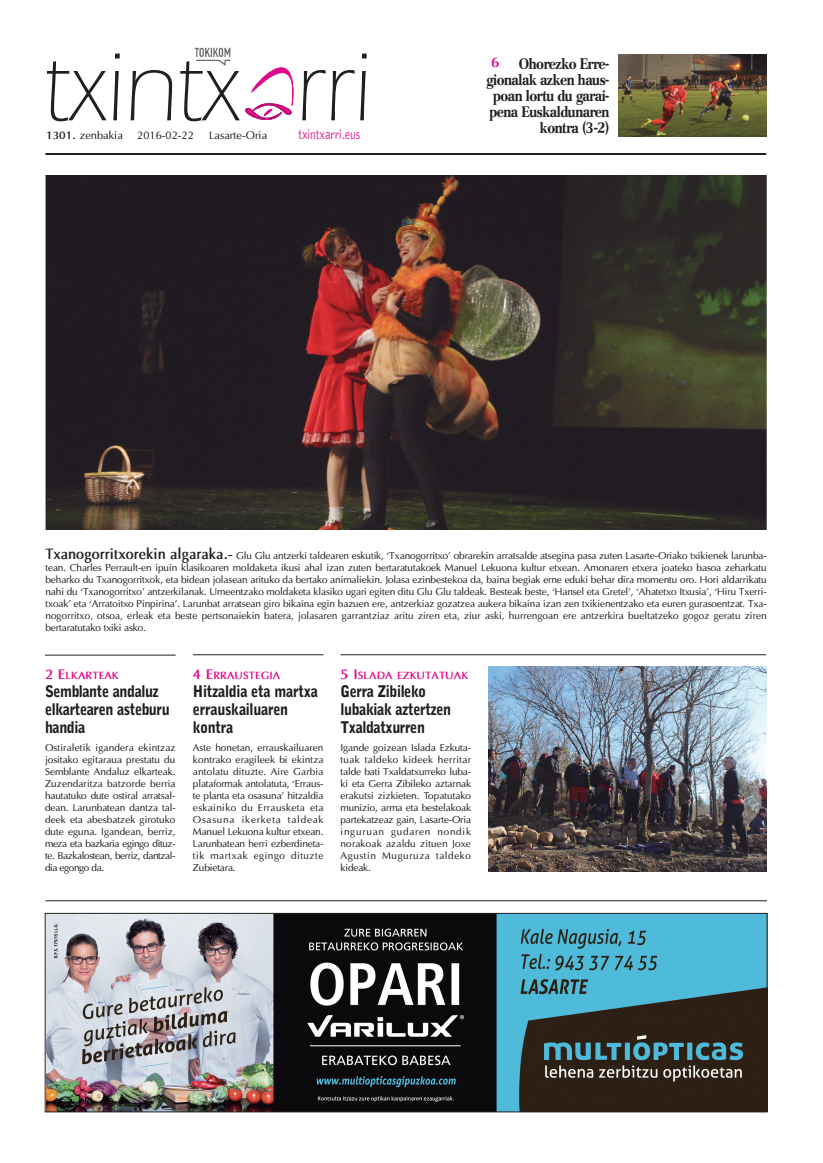
<style>
.page{position:relative;width:823px;height:1163px;background:#fff}
.page>*{position:absolute;margin:0;border:0;box-sizing:border-box;transform-origin:0 0}
.t1{font:300 100px "Itc Eras";color:#231f20;scale:.93 1}
.t2{font:900 16px/18px "Bell Gothic";letter-spacing:-.03em;color:#231f20;scale:.9 1}
.t3{font:700 15px/16px "Cremona";letter-spacing:-.03em;color:#231f20;text-align:right;scale:.9 1}
.t4{font:300 14px "Bell Gothic";color:#e0088c;scale:.8 1}
.t5{font:700 14px "Optima";color:#e0088c}
.t6{font:11px "Optima";color:#231f20}
.t7{font:700 10.5px "Optima";color:#e0088c}
.t8{font:10px/12px "Optima";letter-spacing:-.01em;color:#231f20;text-align:justify}
.s1{font-weight:700}
.s2{font-weight:700;font-size:15px}
.s3{font-size:14px}
</style>
<div class="page">
<svg style="left:245px;top:67px;width:49px;height:53px"></svg>
<hr style="left:45px;top:153px;width:720px;height:2px;background:#231f20">
<hr style="left:45px;top:900px;width:721px;height:1px;background:#231f20">
<img style="left:195px;top:47px;width:36px;height:19px">
<img style="left:45px;top:175px;width:720px;height:354px">
<hr style="left:45px;top:654px;width:130px;height:1px;background:#231f20">
<img style="left:47px;top:915px;width:717px;height:194px">
<div style="left:45px;top:913px;width:721px;height:198px;border:1px solid #231f20"></div>
<hr style="left:340px;top:654px;width:425px;height:1px;background:#231f20">
<img style="left:618px;top:55px;width:147px;height:82px">
<img style="left:488px;top:666px;width:277px;height:205px">
<hr style="left:193px;top:654px;width:130px;height:1px;background:#231f20">
<h1 class="t1" style="left:43px;top:33px;width:353px">txintx rri</h1>
<h3 class="t3" style="left:486px;top:56px;width:138px">Ohorezko Erre&shy;gionalak azken haus&shy;poan lortu du garai&shy;pena Euskaldunaren kontra (3-2)</h3>
<h3 class="t5" style="left:491px;top:53px;width:10px">6</h3>
<p class="t6" style="left:46px;top:128px;width:78px"><span class="s1">1301.</span> zenbakia</p>
<p class="t6" style="left:137px;top:128px;width:58px">2016-02-22</p>
<p class="t6" style="left:209px;top:128px;width:60px">Lasarte-Oria</p>
<h3 class="t4" style="left:298px;top:127px;width:79px">txintxarri.eus</h3>
<p class="t8" style="left:45px;top:549px;width:722px"><span class="s2">Txanogorritxorekin algaraka.-</span> Glu Glu antzerki taldearen eskutik, ‘Txanogorritxo’ obrarekin arratsalde atsegina pasa zuten Lasarte-Oriako txikienek larunba&shy;tean. Charles Perrault-en ipuin klasikoaren moldaketa ikusi ahal izan zuten bertaratutakoek Manuel Lekuona kultur etxean. Amonaren etxera joateko basoa zeharkatu beharko du Txanogorritxok, eta bidean jolasean arituko da bertako animaliekin. Jolasa ezinbestekoa da, baina begiak erne eduki behar dira momentu oro. Hori aldarrikatu nahi du ‘Txanogorritxo’ antzerkilanak. Umeentzako moldaketa klasiko ugari egiten ditu Glu Glu taldeak. Besteak beste, ‘Hansel eta Gretel’, ‘Ahatetxo Itxusia’, ‘Hiru Txerri&shy;txoak’ eta ‘Arratoitxo Pinpirina’. Larunbat arratsean giro bikaina egin bazuen ere, antzerkiaz gozatzea aukera bikaina izan zen txikienentzako eta euren gurasoentzat. Txa&shy;nogorritxo, otsoa, erleak eta beste pertsonaiekin batera, jolasaren garrantziaz aritu ziren eta, ziur aski, hurrengoan ere antzerkira bueltatzeko gogoz geratu ziren bertaratutako txiki asko.</p>
<p class="t7" style="left:45px;top:669px;width:75px"><span class="s3">2 E</span>LKARTEAK</p>
<h2 class="t2" style="left:45px;top:682px;width:140px">Semblante andaluz elkartearen asteburu handia</h2>
<p class="t8" style="left:45px;top:741px;width:132px">Ostiraletik igandera ekintzaz jositako egitaraua prestatu du Semblante Andaluz elkarteak.<br>Zuzendaritza batzorde berria hautatuko dute ostiral arratsal&shy;dean. Larunbatean dantza tal&shy;deek eta abesbatzek girotuko dute eguna. Igandean, berriz, meza eta bazkaria egingo dituz&shy;te. Bazkalostean, berriz, dantzal&shy;dia egongo da.</p>
<p class="t7" style="left:340px;top:669px;width:129px"><span class="s3">5 I</span> SLADA EZKUTATUAK</p>
<h2 class="t2" style="left:340px;top:682px;width:124px">Gerra Zibileko lubakiak aztertzen<br>Txaldatxurren</h2>
<p class="t8" style="left:340px;top:741px;width:132px">Igande goizean Islada Ezkuta&shy;tuak taldeko kideek herritar talde bati Txaldatxurreko luba&shy;ki eta Gerra Zibileko aztarnak erakutsi zizkieten. Topatutako munizio, arma eta bestelakoak partekatzeaz gain, Lasarte-Oria inguruan gudaren nondik norakoak azaldu zituen Joxe Agustin Muguruza taldeko kideak.</p>
<p class="t7" style="left:193px;top:669px;width:89px"><span class="s3">4 E</span>RRAUSTEGIA</p>
<h2 class="t2" style="left:193px;top:682px;width:140px">Hitzaldia eta martxa errauskailuaren kontra</h2>
<p class="t8" style="left:193px;top:741px;width:132px">Aste honetan, errauskailuaren kontrako eragileek bi ekintza antolatu dituzte. Aire Garbia plataformak antolatuta, ‘Erraus&shy;te planta eta osasuna’ hitzaldia eskainiko du Errausketa eta Osasuna ikerketa taldeak Manuel Lekuona kultur etxean.<br>Larunbatean herri ezberdineta&shy;tik martxak egingo dituzte Zubietara.</p>
</div>
